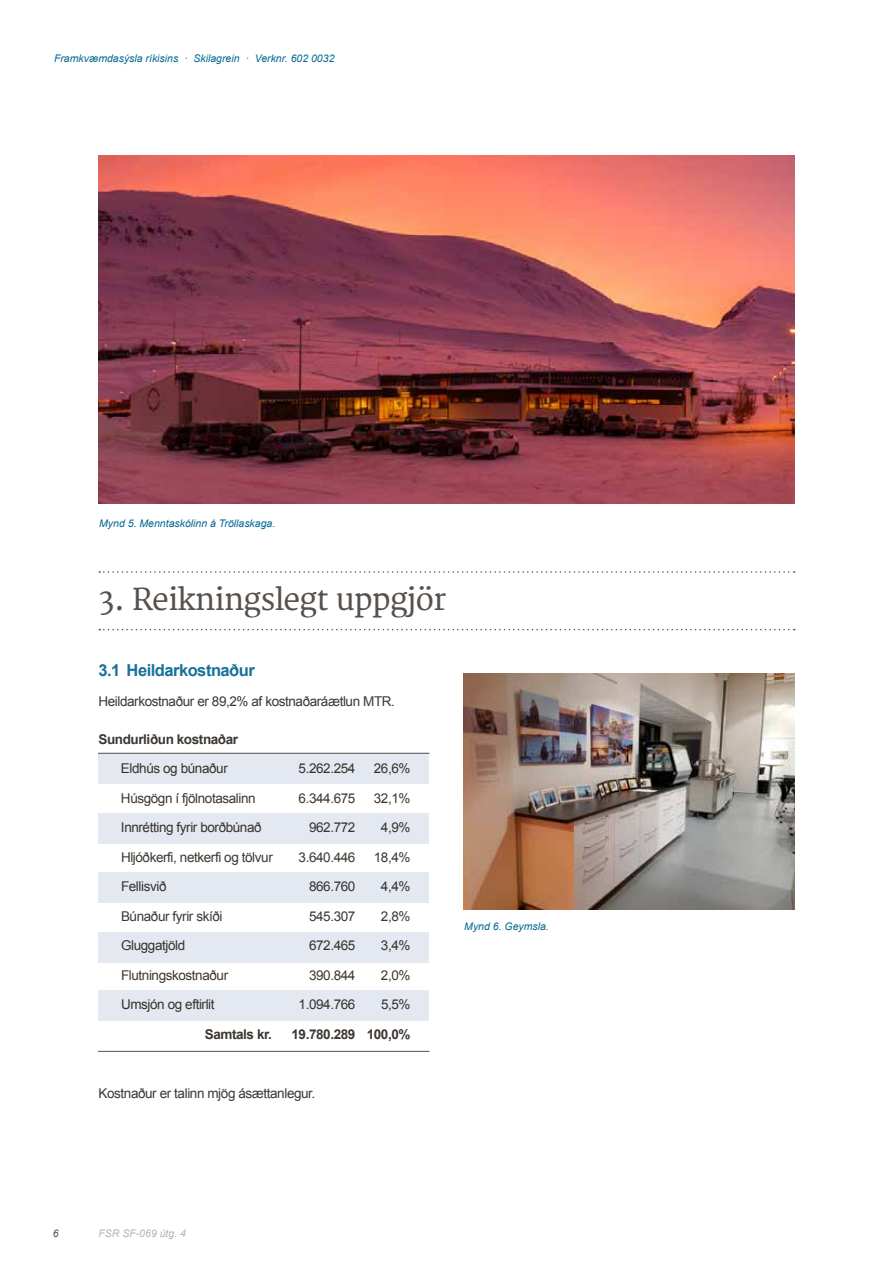
<style>
.page{position:relative;width:893px;height:1263px;background:#fff}
.page>*{position:absolute;margin:0;border:0;box-sizing:border-box;transform-origin:0 0}
.t1{font:30px "Merriweather";color:#57514d}
.t2{font:700 16.5px "Arial";letter-spacing:-.03em;color:#18719a}
.t3{font:13.5px "Arial";letter-spacing:-.03em;color:#3d3732}
.t4{font:700 13.5px "Arial";letter-spacing:-.03em;color:#3d3732}
.t5{font:italic 10.5px "Arial";color:#006892}
.t6{font:italic 10.5px "Arial";color:#b4b4b4}
.t7{font:italic 10.5px "Arial";color:#57514d}
</style>
<div class="page">
<img style="left:98px;top:155px;width:696px;height:349px">
<svg style="left:99px;top:629px;width:696px;height:1px"></svg>
<svg style="left:99px;top:571px;width:696px;height:2px"></svg>
<div style="left:98px;top:754px;width:331px;height:30px;background:#e4e9f1"></div>
<div style="left:98px;top:813px;width:331px;height:30px;background:#e4e9f1"></div>
<div style="left:98px;top:872px;width:331px;height:31px;background:#e4e9f1"></div>
<div style="left:98px;top:932px;width:331px;height:30px;background:#e4e9f1"></div>
<div style="left:98px;top:990px;width:331px;height:30px;background:#e4e9f1"></div>
<hr style="left:98px;top:753px;width:331px;height:1px;background:#59544f">
<hr style="left:98px;top:1051px;width:331px;height:1px;background:#59544f">
<img style="left:463px;top:673px;width:331px;height:236px">
<p class="t5" style="left:54px;top:51px;width:282px">Framkvæmdasýsla ríkisins · Skilagrein · Verknr. 602 0032</p>
<p class="t5" style="left:99px;top:516px;width:178px">Mynd 5. Menntaskólinn á Tröllaskaga.</p>
<h1 class="t1" style="left:99px;top:575px;width:348px">3. Reikningslegt uppgjör</h1>
<p class="t2" style="left:98px;top:659px;width:158px">3.1 Heildarkostnaður</p>
<p class="t3" style="left:98px;top:692px;width:298px">Heildarkostnaður er 89,2% af kostnaðaráætlun MTR.</p>
<p class="t4" style="left:98px;top:730px;width:141px">Sundurliðun kostnaðar</p>
<p class="t3" style="left:121px;top:760px;width:108px">Eldhús og búnaður</p>
<p class="t3" style="left:299px;top:760px;width:58px">5.262.254</p>
<p class="t3" style="left:374px;top:760px;width:38px">26,6%</p>
<p class="t3" style="left:121px;top:789px;width:136px">Húsgögn í fjölnotasalinn</p>
<p class="t3" style="left:299px;top:789px;width:58px">6.344.675</p>
<p class="t3" style="left:374px;top:789px;width:38px">32,1%</p>
<p class="t3" style="left:121px;top:819px;width:142px">Innrétting fyrir borðbúnað</p>
<p class="t3" style="left:309px;top:819px;width:48px">962.772</p>
<p class="t3" style="left:381px;top:819px;width:31px">4,9%</p>
<p class="t3" style="left:121px;top:848px;width:153px">Hljóðkerfi, netkerfi og tölvur</p>
<p class="t3" style="left:299px;top:848px;width:58px">3.640.446</p>
<p class="t3" style="left:374px;top:848px;width:38px">18,4%</p>
<p class="t3" style="left:121px;top:878px;width:47px">Fellisvið</p>
<p class="t3" style="left:309px;top:878px;width:48px">866.760</p>
<p class="t3" style="left:381px;top:878px;width:31px">4,4%</p>
<p class="t3" style="left:121px;top:907px;width:103px">Búnaður fyrir skíði</p>
<p class="t3" style="left:309px;top:907px;width:48px">545.307</p>
<p class="t3" style="left:381px;top:907px;width:31px">2,8%</p>
<p class="t3" style="left:121px;top:937px;width:66px">Gluggatjöld</p>
<p class="t3" style="left:309px;top:937px;width:48px">672.465</p>
<p class="t3" style="left:381px;top:937px;width:31px">3,4%</p>
<p class="t3" style="left:121px;top:966px;width:109px">Flutningskostnaður</p>
<p class="t3" style="left:309px;top:966px;width:48px">390.844</p>
<p class="t3" style="left:381px;top:966px;width:31px">2,0%</p>
<p class="t3" style="left:121px;top:996px;width:95px">Umsjón og eftirlit</p>
<p class="t3" style="left:299px;top:996px;width:58px">1.094.766</p>
<p class="t3" style="left:381px;top:996px;width:31px">5,5%</p>
<p class="t4" style="left:205px;top:1025px;width:69px">Samtals kr.</p>
<p class="t4" style="left:292px;top:1025px;width:121px">19.780.289 100,0%</p>
<p class="t3" style="left:99px;top:1084px;width:218px">Kostnaður er talinn mjög ásættanlegur.</p>
<p class="t5" style="left:464px;top:920px;width:86px">Mynd 6. Geymsla.</p>
<p class="t7" style="left:53px;top:1227px;width:7px">6</p>
<p class="t6" style="left:98px;top:1227px;width:89px">FSR SF-069 útg. 4</p>
</div>
